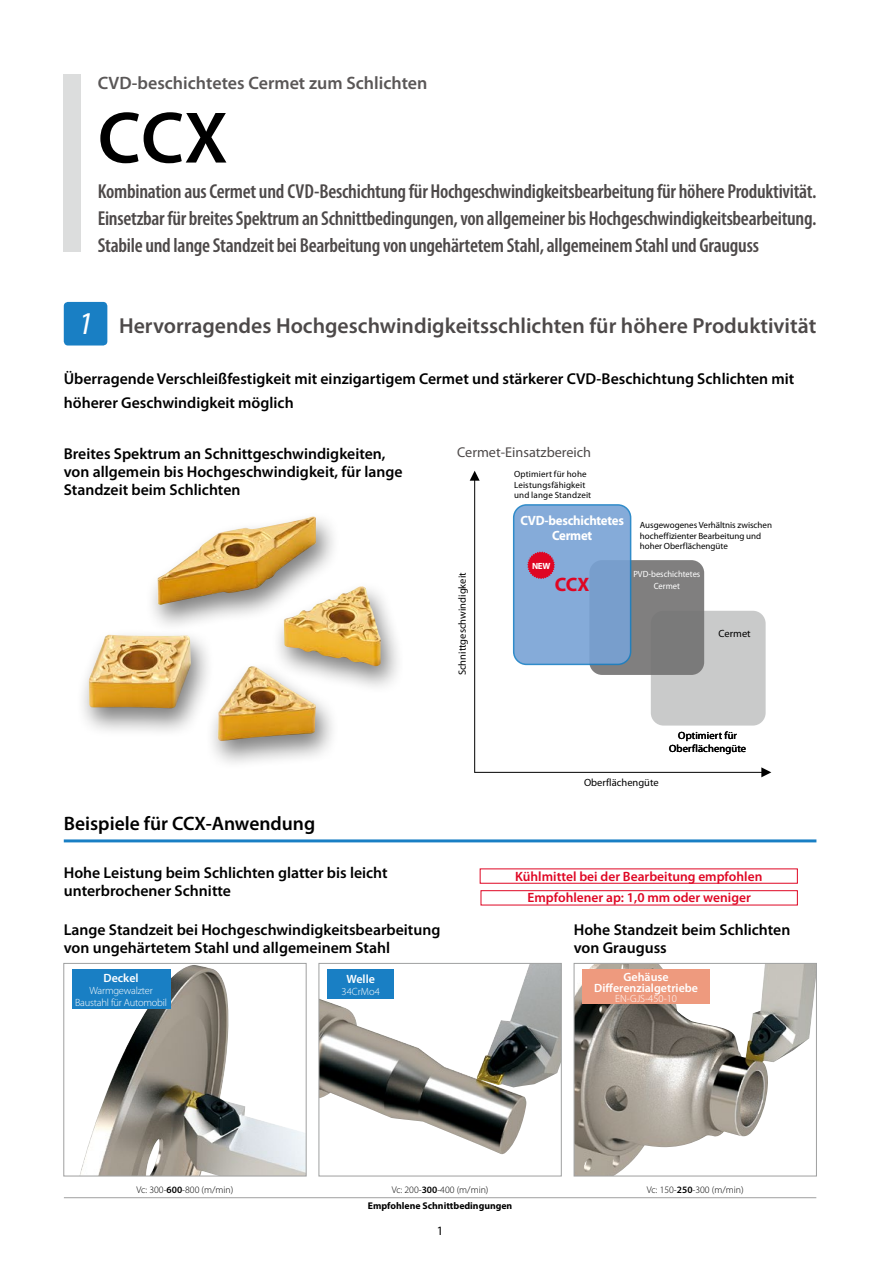
<style>
.page{position:relative;width:893px;height:1263px;background:#fff}
.page>*{position:absolute;margin:0;border:0;box-sizing:border-box;transform-origin:0 0}
.t1{font:600 73.5px "Myriad Pro";color:#000}
.t2{font:italic 31.95px "Myriad Pro";color:#fff}
.t3{font:600 21.75px "Myriad Pro";color:#4d4949}
.t4{font:600 condensed 20.25px/27px "Myriad Pro";letter-spacing:-.015em;color:#4d4949;text-align:justify}
.t5{font:600 19.5px "Myriad Pro";color:#000}
.t6{font:700 19.5px "Myriad Pro";color:#df0623}
.t7{font:600 18px "Myriad Pro";color:#5a5757}
.t8{font:600 15.75px/18px "Myriad Pro";color:#000}
.t9{font:14.25px "Myriad Pro";color:#4d4949}
.t10{font:600 13.5px "Myriad Pro";color:#df0623}
.t11{font:700 13.5px/15px "Myriad Pro";letter-spacing:-.02em;color:#fff;text-align:center;scale:.95 1}
.t12{font:12.75px "Myriad Pro";color:#000}
.t13{font:600 12px/10.5px "Myriad Pro";color:#fff;text-align:center}
.t14{font:10.5px/12.6px "Myriad Pro";color:#000;text-align:center}
.t15{font:300 10.5px/12px "Myriad Pro";letter-spacing:-.02em;color:#fff;text-align:center}
.t16{font:300 10.5px "Myriad Pro";color:#fff}
.t17{font:300 9.75px "Myriad Pro";color:#000}
.t18{font:700 9.75px "Myriad Pro";color:#000}
.t19{font:9px/10.8px "Myriad Pro";color:#000}
.t20{font:9px/12px "Myriad Pro";color:#fff;text-align:center;scale:.95 1}
.t21{font:700 9px "Myriad Pro";color:#fff}
.s1{font-weight:600}
</style>
<div class="page">
<img style="left:80px;top:965px;width:224px;height:209px">
<div style="left:64px;top:963px;width:242px;height:213px;border:1px solid #9fa0a0"></div>
<div style="left:204px;top:659px;width:136px;height:111px;background:#000;opacity:.5"></div>
<img style="left:217px;top:666px;width:100px;height:75px">
<div style="left:271px;top:580px;width:135px;height:116px;background:#000;opacity:.5"></div>
<img style="left:284px;top:586px;width:97px;height:80px">
<div style="left:144px;top:510px;width:196px;height:124px;background:#000;opacity:.5"></div>
<img style="left:157px;top:516px;width:159px;height:89px">
<div style="left:75px;top:627px;width:141px;height:111px;background:#000;opacity:.5"></div>
<img style="left:89px;top:635px;width:102px;height:73px">
<img style="left:321px;top:965px;width:238px;height:190px">
<div style="left:319px;top:963px;width:242px;height:213px;border:1px solid #9fa0a0"></div>
<img style="left:576px;top:965px;width:239px;height:209px">
<div style="left:574px;top:963px;width:243px;height:213px;border:1px solid #9fa0a0"></div>
<svg style="left:470px;top:471px;width:10px;height:10px"></svg>
<svg style="left:761px;top:767px;width:10px;height:10px"></svg>
<div style="left:651px;top:611px;width:115px;height:114px;background:#c9caca;border-radius:13px"></div>
<div style="left:589px;top:560px;width:115px;height:115px;background:#807f7f;border-radius:13px"></div>
<div style="left:514px;top:505px;width:117px;height:159px;background:linear-gradient(to right,#88aedc,#7ca2d0);border-radius:13px"></div>
<div style="left:513px;top:504px;width:118px;height:161px;border:2px solid #197fc4;border-radius:13px"></div>
<hr style="left:475px;top:772px;width:293px;height:1px;background:#000">
<hr style="left:474px;top:475px;width:1px;height:298px;background:#000">
<svg style="left:527px;top:551px;width:28px;height:28px"></svg>
<hr style="left:64px;top:1197px;width:752px;height:1px;background:#9fa0a0">
<div style="left:64px;top:302px;width:43px;height:43px;background:#197fc4;border-radius:4px"></div>
<hr style="left:64px;top:839px;width:752px;height:3px;background:#197fc4">
<div style="left:582px;top:969px;width:128px;height:35px;background:#ee9a7e"></div>
<div style="left:72px;top:969px;width:98px;height:40px;background:#197fc4"></div>
<div style="left:327px;top:969px;width:67px;height:30px;background:#197fc4"></div>
<div style="left:64px;top:74px;width:17px;height:178px;background:#dcdddd"></div>
<div style="left:481px;top:890px;width:317px;height:15px;border:1px solid #df0623"></div>
<p class="t7" style="left:98px;top:73px;width:331px">CVD-beschichtetes Cermet zum Schlichten</p>
<h1 class="t1" style="left:98px;top:97px;width:132px">CCX</h1>
<p class="t4" style="left:98px;top:177px;width:720px">Kombination aus Cermet und CVD-Beschichtung für Hochgeschwindigkeitsbearbeitung für höhere Produktivität.<br>Einsetzbar für breites Spektrum an Schnittbedingungen, von allgemeiner bis Hochgeschwindigkeitsbearbeitung.<br>Stabile und lange Standzeit bei Bearbeitung von ungehärtetem Stahl, allgemeinem Stahl und Grauguss</p>
<h2 class="t2" style="left:78px;top:303px;width:17px">1</h2>
<h3 class="t3" style="left:119px;top:313px;width:699px">Hervorragendes Hochgeschwindigkeitsschlichten für höhere Produktivität</h3>
<p class="t8" style="left:64px;top:367px;width:732px;line-height:24px">Überragende Verschleißfestigkeit mit einzigartigem Cermet und stärkerer CVD-Beschichtung Schlichten mit höherer Geschwindigkeit möglich</p>
<p class="t8" style="left:64px;top:445px;width:323px">Breites Spektrum an Schnittgeschwindigkeiten,</p>
<p class="t9" style="left:457px;top:444px;width:136px">Cermet-Einsatzbereich</p>
<p class="t8" style="left:64px;top:463px;width:340px">von allgemein bis Hochgeschwindigkeit, für lange<br>Standzeit beim Schlichten</p>
<p class="t19" style="left:514px;top:468px;width:79px">Optimiert für hohe<br>Leistungsfähigkeit und lange Standzeit</p>
<p class="t5" style="left:64px;top:812px;width:253px">Beispiele für CCX-Anwendung</p>
<p class="t8" style="left:64px;top:864px;width:325px">Hohe Leistung beim Schlichten glatter bis leicht unterbrochener Schnitte</p>
<p class="t14" style="left:456px;top:675px;width:105px;rotate:-90deg">Schnittgeschwindigkeit</p>
<p class="t11" style="left:520px;top:512px;width:110px">CVD-beschichtetes<br>Cermet</p>
<p class="t6" style="left:555px;top:571px;width:36px">CCX</p>
<p class="t20" style="left:633px;top:568px;width:72px">PVD-beschichtetes<br>Cermet</p>
<p class="t19" style="left:640px;top:519px;width:134px">Ausgewogenes Verhältnis zwischen hocheffizienter Bearbeitung und hoher Oberflächengüte</p>
<p class="t21" style="left:532px;top:560px;width:20px">NEW</p>
<p class="t14" style="left:718px;top:627px;width:34px">Cermet</p>
<p class="t14" style="left:584px;top:776px;width:76px">Oberflächengüte</p>
<p class="t14" style="left:669px;top:729px;width:79px">Optimiert für<br>Oberflächengüte</p>
<p class="t10" style="left:515px;top:869px;width:249px">Kühlmittel bei der Bearbeitung empfohlen</p>
<p class="t10" style="left:527px;top:890px;width:225px">Empfohlener ap: 1,0 mm oder weniger</p>
<p class="t8" style="left:64px;top:921px;width:378px">Lange Standzeit bei Hochgeschwindigkeitsbearbeitung von ungehärtetem Stahl und allgemeinem Stahl</p>
<p class="t8" style="left:574px;top:921px;width:218px">Hohe Standzeit beim Schlichten von Grauguss</p>
<p class="t13" style="left:594px;top:972px;width:105px">Gehäuse<br>Differenzialgetriebe</p>
<p class="t16" style="left:615px;top:992px;width:63px">EN-GJS-450-10</p>
<p class="t13" style="left:104px;top:972px;width:37px">Deckel</p>
<p class="t15" style="left:75px;top:984px;width:93px">Warmgewalzter<br>Baustahl für Automobil</p>
<p class="t13" style="left:346px;top:974px;width:30px">Welle</p>
<p class="t15" style="left:342px;top:985px;width:40px">34CrMo4</p>
<p class="t17" style="left:137px;top:1184px;width:98px">Vc: 300-<span class="s1">600</span>-800 (m/min)</p>
<p class="t17" style="left:392px;top:1184px;width:98px">Vc: 200-<span class="s1">300</span>-400 (m/min)</p>
<p class="t17" style="left:647px;top:1184px;width:98px">Vc: 150-<span class="s1">250</span>-300 (m/min)</p>
<p class="t18" style="left:368px;top:1199px;width:146px">Empfohlene Schnittbedingungen</p>
<p class="t12" style="left:437px;top:1223px;width:8px">1</p>
</div>
